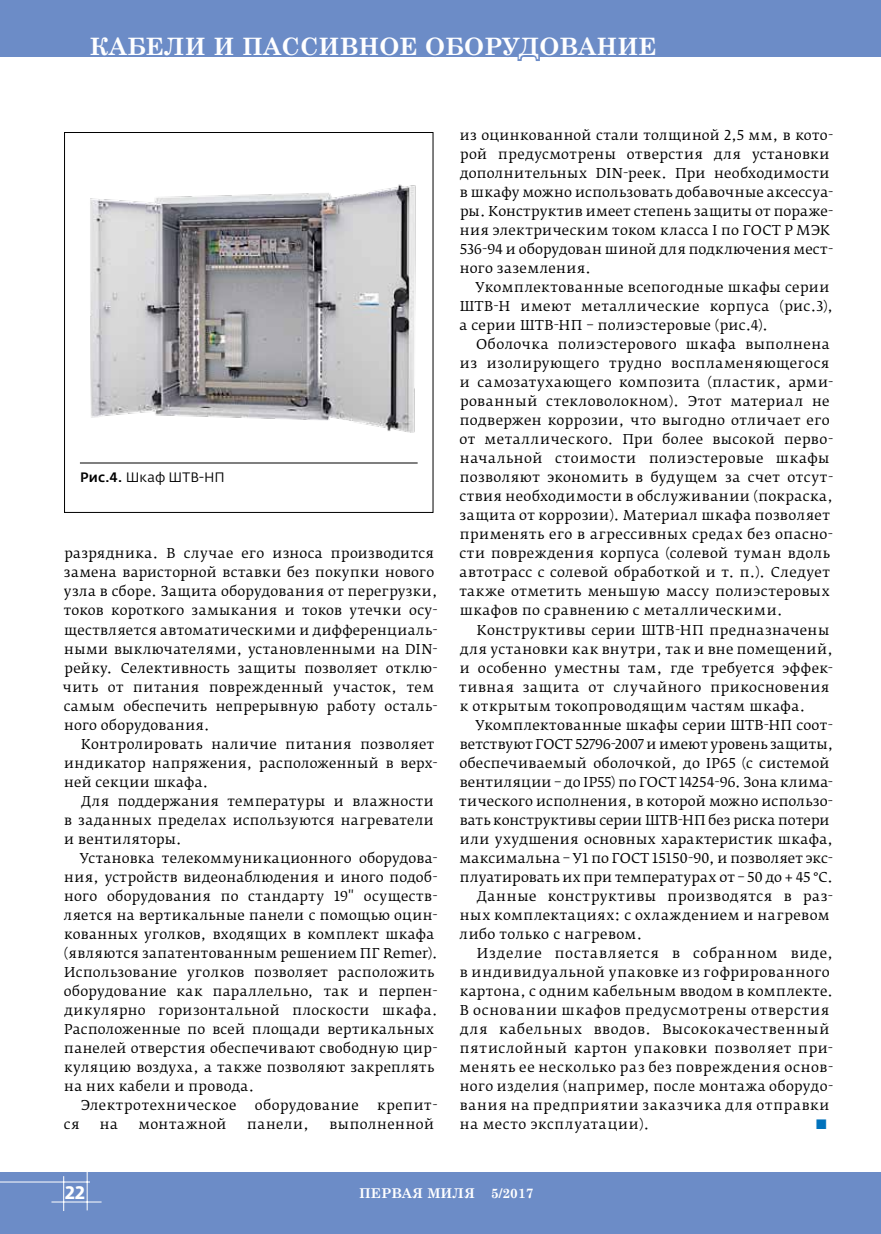
<style>
.page{position:relative;width:881px;height:1234px;background:#fff}
.page>*{position:absolute;margin:0;border:0;box-sizing:border-box;transform-origin:0 0}
.t1{font:700 24px "Century Schoolbook";color:#fff}
.t2{font:700 18px "Fedra Sans Pro";color:#fff}
.t3{font:13.5px/19px "Fedra Serif B Pro";letter-spacing:.03em;color:#000}
.t4{font:13.5px "Fedra Serif B Pro";letter-spacing:.005em;color:#000}
.t5{font:13.5px "Fedra Serif B Pro";letter-spacing:.055em;color:#000}
.t6{font:13.5px "Fedra Serif B Pro";letter-spacing:.01em;color:#000}
.t7{font:700 13.5px "Century Schoolbook";color:#fff}
.t8{font:13.5px "Fedra Sans Pro";letter-spacing:.005em;color:#000}
.t9{font:13.5px "Fedra Serif B Pro";color:#0072bc}
.s1{font-weight:500}
</style>
<div class="page">
<div style="left:0;top:0;width:880px;height:57px;background:#6c8cc7"></div>
<div style="left:0;top:1172px;width:880px;height:61px;background:#6c8cc7"></div>
<hr style="left:51px;top:1201px;width:50px;height:1px;background:#fff">
<hr style="left:87px;top:1171px;width:1px;height:39px;background:#fff">
<hr style="left:63px;top:1175px;width:1px;height:35px;background:#fff">
<hr style="left:0;top:1181px;width:90px;height:1px;background:#fff">
<hr style="left:80px;top:462px;width:337px;height:1px;background:#000">
<div style="left:64px;top:132px;width:369px;height:380px;border:1px solid #000"></div>
<img style="left:90px;top:184px;width:326px;height:249px">
<h1 class="t1" style="left:89px;top:28px;width:568px">Кабели и пассивное оборудование</h1>
<p class="t8" style="left:80px;top:469px;width:146px"><span class="s1">Рис.4.</span> Шкаф ШТВ-НП</p>
<p class="t3" style="left:63px;top:544px;width:376px">разрядника. В случае его износа производится замена варисторной вставки без покупки нового узла в сборе. Защита оборудования от перегрузки, токов короткого замыкания и токов утечки осу&shy;ществляется автоматическими и дифференциаль&shy;ными выключателями, установленными на DIN&shy;рейку. Селективность защиты позволяет отклю&shy;чить от питания поврежденный участок, тем самым обеспечить непрерывную работу осталь&shy;ного оборудования.</p>
<p class="t3" style="left:64px;top:734px;width:374px;text-indent:17px">Контролировать наличие питания позволяет индикатор напряжения, расположенный в верх&shy;ней секции шкафа.</p>
<p class="t3" style="left:64px;top:791px;width:371px;text-align:justify;text-indent:17px">Для поддержания температуры и влажности в заданных пределах используются нагреватели и вентиляторы.</p>
<p class="t3" style="left:80px;top:848px;width:359px">Установка телекоммуникационного оборудова-</p>
<p class="t3" style="left:64px;top:867px;width:374px">ния, устройств видеонаблюдения и иного подоб-</p>
<p class="t3" style="left:64px;top:886px;width:374px">ного оборудования по стандарту 19" осуществ-</p>
<p class="t3" style="left:64px;top:905px;width:375px">ляется на вертикальные панели с помощью оцин-</p>
<p class="t3" style="left:64px;top:924px;width:371px">кованных уголков, входящих в комплект шкафа</p>
<p class="t3" style="left:64px;top:943px;width:375px">(являются запатентованным решением ПГ Remer).</p>
<p class="t3" style="left:64px;top:962px;width:371px">Использование уголков позволяет расположить</p>
<p class="t3" style="left:64px;top:981px;width:375px">оборудование как параллельно, так и перпен-</p>
<p class="t3" style="left:65px;top:1000px;width:374px">дикулярно горизонтальной плоскости шкафа.</p>
<p class="t3" style="left:64px;top:1019px;width:371px">Расположенные по всей площади вертикальных</p>
<p class="t3" style="left:64px;top:1038px;width:374px">панелей отверстия обеспечивают свободную цир-</p>
<p class="t3" style="left:64px;top:1057px;width:371px">куляцию воздуха, а также позволяют закреплять</p>
<p class="t3" style="left:64px;top:1076px;width:191px">на них кабели и провода.</p>
<p class="t3" style="left:81px;top:1095px;width:157px">Электротехническое</p>
<p class="t3" style="left:255px;top:1095px;width:105px">оборудование</p>
<p class="t3" style="left:377px;top:1095px;width:62px">крепит-</p>
<p class="t3" style="left:64px;top:1114px;width:17px">ся</p>
<p class="t3" style="left:100px;top:1114px;width:20px">на</p>
<p class="t3" style="left:138px;top:1114px;width:90px">монтажной</p>
<p class="t3" style="left:247px;top:1114px;width:64px">панели,</p>
<p class="t3" style="left:329px;top:1114px;width:106px">выполненной</p>
<p class="t3" style="left:459px;top:125px;width:375px">из оцинкованной стали толщиной 2,5 мм, в кото&shy;рой предусмотрены отверстия для установки дополнительных DIN-реек. При необходимости в шкафу можно использовать добавочные аксессуа&shy;ры. Конструктив имеет степень защиты от пораже&shy;ния электрическим током класса I по ГОСТ Р МЭК 536-94 и оборудован шиной для подключения мест&shy;ного заземления.</p>
<p class="t3" style="left:459px;top:277px;width:375px;text-indent:16px">Укомплектованные всепогодные шкафы серии<br>ШТВ-Н имеют металлические корпуса (рис.3), а серии ШТВ-НП – полиэстеровые (рис.4).</p>
<p class="t3" style="left:459px;top:334px;width:375px;text-indent:17px">Оболочка полиэстерового шкафа выполнена из изолирующего трудно воспламеняющегося и самозатухающего композита (пластик, арми&shy;рованный стекловолокном). Этот материал не подвержен коррозии, что выгодно отличает его от металлического. При более высокой перво&shy;начальной стоимости полиэстеровые шкафы позволяют экономить в будущем за счет отсут&shy;ствия необходимости в обслуживании (покраска, защита от коррозии). Материал шкафа позволяет применять его в агрессивных средах без опасно&shy;сти повреждения корпуса (солевой туман вдоль автотрасс с солевой обработкой и т. п.). Следует также отметить меньшую массу полиэстеровых шкафов по сравнению с металлическими.</p>
<p class="t3" style="left:459px;top:620px;width:375px;text-indent:18px">Конструктивы серии ШТВ-НП предназначены для установки как внутри, так и вне помещений, и особенно уместны там, где требуется эффек&shy;тивная защита от случайного прикосновения к открытым токопроводящим частям шкафа.</p>
<p class="t3" style="left:475px;top:715px;width:359px">Укомплектованные шкафы серии ШТВ-НП соот-</p>
<p class="t4" style="left:459px;top:735px;width:375px">ветствуют ГОСТ 52796-2007 и имеют уровень защиты,</p>
<p class="t3" style="left:459px;top:753px;width:371px">обеспечиваемый оболочкой, до IP65 (с системой</p>
<p class="t6" style="left:459px;top:773px;width:375px">вентиляции – до IP55) по ГОСТ 14254-96. Зона клима-</p>
<p class="t3" style="left:459px;top:791px;width:375px">тического исполнения, в которой можно использо-</p>
<p class="t4" style="left:459px;top:811px;width:371px">вать конструктивы серии ШТВ-НП без риска потери</p>
<p class="t3" style="left:459px;top:829px;width:375px">или ухудшения основных характеристик шкафа,</p>
<p class="t4" style="left:459px;top:849px;width:375px">максимальна – У1 по ГОСТ 15150-90, и позволяет экс-</p>
<p class="t4" style="left:459px;top:868px;width:375px">плуатировать их при температурах от – 50 до + 45 °С.</p>
<p class="t3" style="left:476px;top:886px;width:358px">Данные конструктивы производятся в раз-</p>
<p class="t3" style="left:459px;top:905px;width:371px">ных комплектациях: с охлаждением и нагревом</p>
<p class="t3" style="left:459px;top:924px;width:184px">либо только с нагревом.</p>
<p class="t5" style="left:476px;top:944px;width:358px">Изделие поставляется в собранном виде,</p>
<p class="t3" style="left:459px;top:962px;width:371px">в индивидуальной упаковке из гофрированного</p>
<p class="t3" style="left:459px;top:981px;width:375px">картона, с одним кабельным вводом в комплекте.</p>
<p class="t5" style="left:459px;top:1001px;width:371px">В основании шкафов предусмотрены отверстия</p>
<p class="t5" style="left:460px;top:1020px;width:371px">для кабельных вводов. Высококачественный</p>
<p class="t3" style="left:459px;top:1038px;width:375px">пятислойный картон упаковки позволяет при-</p>
<p class="t3" style="left:459px;top:1057px;width:375px">менять ее несколько раз без повреждения основ-</p>
<p class="t3" style="left:459px;top:1076px;width:374px">ного изделия (например, после монтажа оборудо-</p>
<p class="t5" style="left:459px;top:1096px;width:371px">вания на предприятии заказчика для отправки</p>
<p class="t3" style="left:459px;top:1114px;width:191px">на место эксплуатации).</p>
<p class="t9" style="left:814px;top:1115px;width:14px">■</p>
<h2 class="t2" style="left:65px;top:1180px;width:21px">22</h2>
<p class="t7" style="left:359px;top:1181px;width:176px">ПЕРВАЯ МИЛЯ 5/2017</p>
</div>
